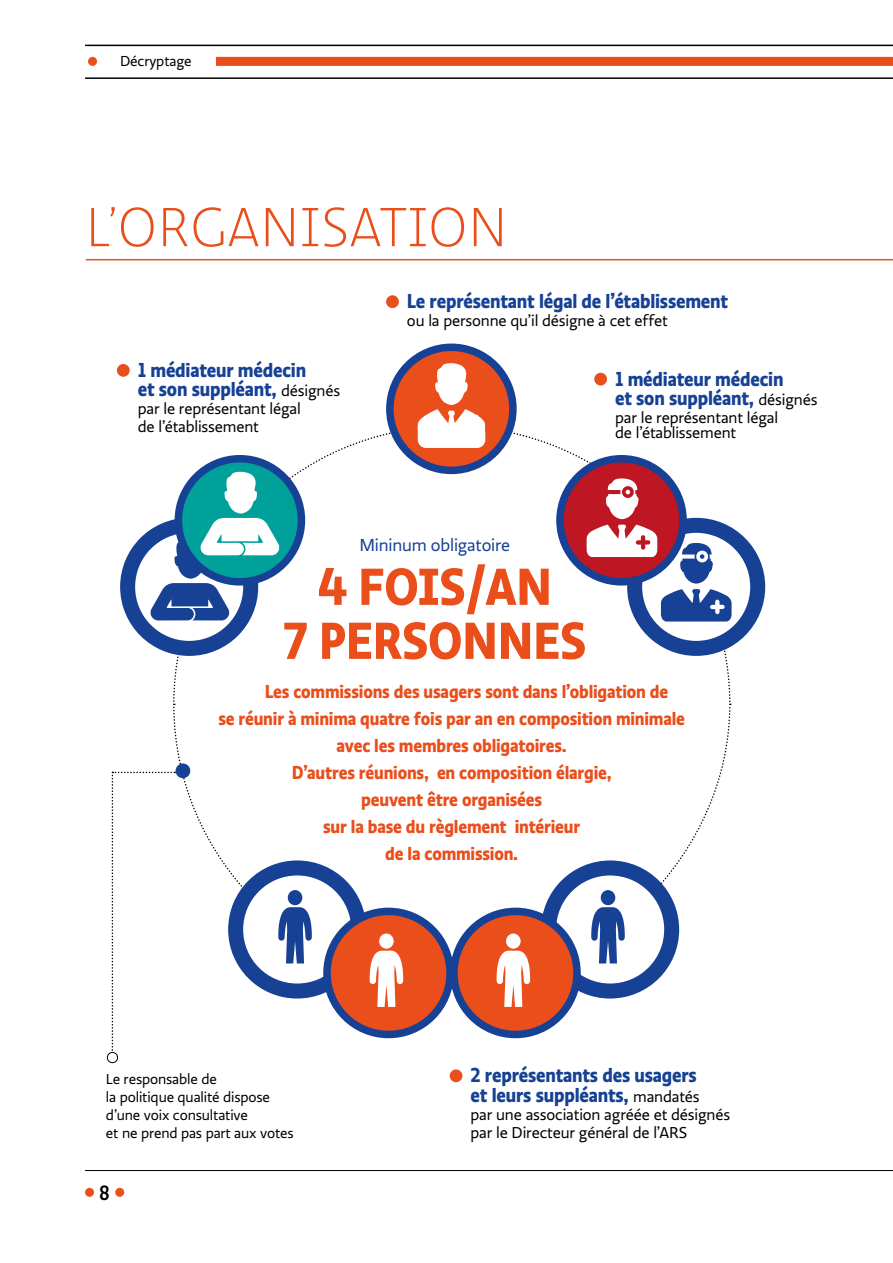
<style>
.page{position:relative;width:893px;height:1263px;background:#fff}
.page>*{position:absolute;margin:0;border:0;box-sizing:border-box;transform-origin:0 0}
.t1{font:300 57px "Ratio";letter-spacing:.015em;color:#e94e1b}
.t2{font:700 54px/54px "Ratio Display";letter-spacing:-.01em;color:#e94e1b;text-align:center}
.t3{font:700 21px/19.5px "Ratio Display";letter-spacing:-.01em;color:#164194}
.t4{font:500 21px "Ratio Display";color:#000}
.t5{font:700 19.5px "Ratio Display";letter-spacing:-.01em;color:#e94e1b}
.t6{font:18px "Ratio";letter-spacing:-.01em;color:#164194}
.t7{font:16.35px/18px "Ratio";letter-spacing:-.01em;color:#000}
.t8{font:15px/18px "Ratio";letter-spacing:-.01em;color:#000}
.s1{font-family:"Ratio";font-weight:400;font-size:16.35px;color:#000}
</style>
<div class="page">
<div style="left:216px;top:57px;width:677px;height:9px;background:#e94e1b"></div>
<hr style="left:85px;top:77px;width:808px;height:2px;background:#000">
<hr style="left:85px;top:45px;width:808px;height:1px;background:#000">
<hr style="left:85px;top:1170px;width:808px;height:1px;background:#000">
<div style="left:85px;top:1188px;width:9px;height:9px;background:#e94e1b;border-radius:50%"></div>
<div style="left:115px;top:1188px;width:9px;height:9px;background:#e94e1b;border-radius:50%"></div>
<div style="left:88px;top:57px;width:9px;height:9px;background:#e94e1b;border-radius:50%"></div>
<hr style="left:86px;top:259px;width:807px;height:1px;background:#e94e1b">
<div style="left:386px;top:295px;width:13px;height:13px;background:#e94e1b;border-radius:50%"></div>
<div style="left:117px;top:364px;width:13px;height:13px;background:#e94e1b;border-radius:50%"></div>
<div style="left:594px;top:373px;width:13px;height:12px;background:#e94e1b;border-radius:50%"></div>
<div style="left:450px;top:1069px;width:12px;height:13px;background:#e94e1b;border-radius:50%"></div>
<svg style="left:453px;top:704px;width:278px;height:280px"></svg>
<svg style="left:452px;top:432px;width:279px;height:270px"></svg>
<svg style="left:173px;top:427px;width:277px;height:277px"></svg>
<svg style="left:173px;top:706px;width:279px;height:278px"></svg>
<svg style="left:390px;top:347px;width:123px;height:123px;fill:#e94e1b"></svg>
<div style="left:386px;top:344px;width:131px;height:130px;border:8px solid #164194;border-radius:50%"></div>
<svg style="left:635px;top:525px;width:123px;height:123px"></svg>
<div style="left:627px;top:518px;width:138px;height:138px;border:15px solid #164194;border-radius:50%"></div>
<div style="left:560px;top:459px;width:123px;height:123px;background:#be1622;border-radius:50%"></div>
<div style="left:556px;top:455px;width:131px;height:130px;border:8px solid #164194;border-radius:50%"></div>
<svg style="left:606px;top:478px;width:33px;height:41px"></svg>
<svg style="left:587px;top:525px;width:145px;height:96px"></svg>
<svg style="left:236px;top:868px;width:123px;height:123px"></svg>
<div style="left:228px;top:860px;width:138px;height:138px;border:15px solid #164194;border-radius:50%"></div>
<svg style="left:278px;top:890px;width:34px;height:73px"></svg>
<div style="left:327px;top:911px;width:123px;height:123px;background:#e94e1b;border-radius:50%"></div>
<div style="left:323px;top:908px;width:131px;height:130px;border:8px solid #164194;border-radius:50%"></div>
<svg style="left:370px;top:933px;width:33px;height:74px"></svg>
<svg style="left:549px;top:868px;width:123px;height:123px"></svg>
<div style="left:541px;top:860px;width:138px;height:138px;border:15px solid #164194;border-radius:50%"></div>
<svg style="left:591px;top:890px;width:34px;height:73px"></svg>
<div style="left:454px;top:911px;width:123px;height:123px;background:#e94e1b;border-radius:50%"></div>
<div style="left:450px;top:908px;width:131px;height:130px;border:8px solid #164194;border-radius:50%"></div>
<svg style="left:497px;top:933px;width:33px;height:74px"></svg>
<svg style="left:128px;top:525px;width:123px;height:123px"></svg>
<div style="left:120px;top:518px;width:138px;height:138px;border:15px solid #164194;border-radius:50%"></div>
<svg style="left:178px;top:459px;width:123px;height:123px;fill:#00a19a"></svg>
<div style="left:175px;top:455px;width:130px;height:130px;border:8px solid #164194;border-radius:50%"></div>
<svg style="left:149px;top:472px;width:132px;height:148px"></svg>
<svg style="left:418px;top:363px;width:67px;height:85px"></svg>
<div style="left:176px;top:763px;width:14px;height:15px;background:#164194;border-radius:50%"></div>
<svg style="left:112px;top:772px;width:63px;height:286px"></svg>
<div style="left:107px;top:1052px;width:11px;height:11px;background:#fff;border-radius:50%"></div>
<div style="left:107px;top:1052px;width:11px;height:11px;border:1px solid #000;border-radius:50%"></div>
<p class="t8" style="left:120px;top:53px;width:73px">Décryptage</p>
<h1 class="t1" style="left:86px;top:197px;width:423px">L’ORGANISATION</h1>
<p class="t3" style="left:138px;top:360px;width:204px">1 médiateur médecin<br>et son suppléant, <span class="s1">désignés</span></p>
<p class="t7" style="left:138px;top:400px;width:165px">par le représentant légal de l’établissement</p>
<p class="t3" style="left:407px;top:291px;width:323px">Le représentant légal de l’établissement</p>
<p class="t7" style="left:407px;top:312px;width:262px">ou la personne qu’il désigne à cet effet</p>
<p class="t3" style="left:615px;top:368px;width:204px">1 médiateur médecin<br>et son suppléant, <span class="s1">désignés</span></p>
<p class="t7" style="left:615px;top:410px;width:165px;line-height:15px">par le représentant légal de l’établissement</p>
<p class="t6" style="left:359px;top:534px;width:152px">Mininum obligatoire</p>
<h2 class="t2" style="left:283px;top:559px;width:305px">4 FOIS/AN<br>7 PERSONNES</h2>
<p class="t5" style="left:265px;top:680px;width:405px">Les commissions des usagers sont dans l’obligation de</p>
<p class="t5" style="left:218px;top:707px;width:468px">se réunir à minima quatre fois par an en composition minimale</p>
<p class="t5" style="left:337px;top:734px;width:232px">avec les membres obligatoires.</p>
<p class="t5" style="left:292px;top:761px;width:322px">D’autres réunions, en composition élargie,</p>
<p class="t5" style="left:361px;top:788px;width:182px">peuvent être organisées</p>
<p class="t5" style="left:323px;top:815px;width:259px">sur la base du règlement intérieur</p>
<p class="t5" style="left:385px;top:842px;width:135px">de la commission.</p>
<p class="t8" style="left:106px;top:1070px;width:189px">Le responsable de<br>la politique qualité dispose d’une voix consultative<br>et ne prend pas part aux votes</p>
<p class="t4" style="left:99px;top:1180px;width:12px">8</p>
<p class="t3" style="left:471px;top:1065px;width:231px">2 représentants des usagers et leurs suppléants, <span class="s1">mandatés</span></p>
<p class="t7" style="left:471px;top:1105px;width:261px">par une association agréée et désignés par le Directeur général de l’ARS</p>
</div>
